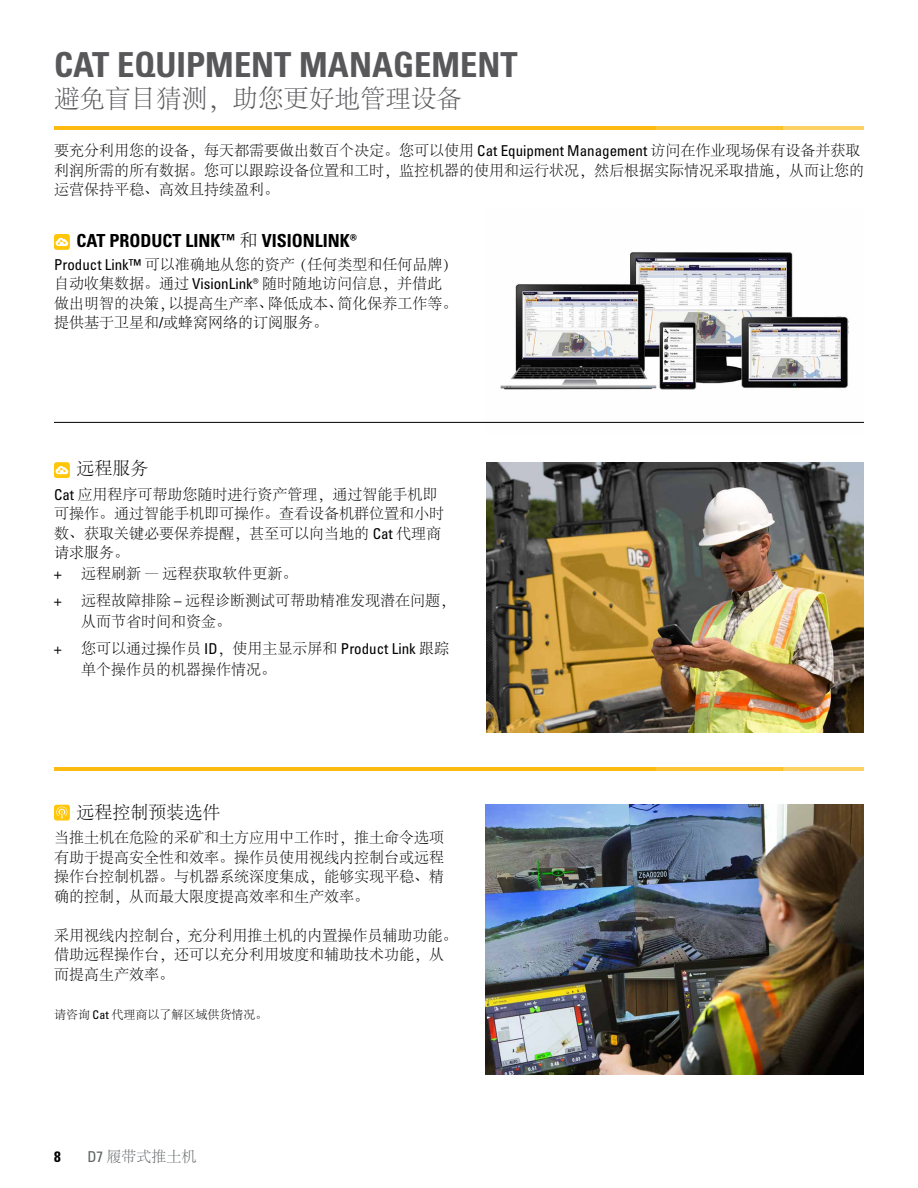
<style>
.page{position:relative;width:918px;height:1188px;background:#fff}
.page>*{position:absolute;margin:0;border:0;box-sizing:border-box;transform-origin:0 0}
.t1{font:34.5px "Univers LTCYR 67 Bold Cond";color:#58585b}
.t2{font:300 25.5px "Adobe Song Std";color:#58585b}
.t3{font:18px "Univers LTCYR 67 Bold Cond";color:#000}
.t4{font:300 18px "Adobe Song Std";color:#000}
.t5{font:300 15px/19.5px "Adobe Song Std";color:#000}
.t6{font:300 15px "Adobe Song Std";color:#5d6263}
.t7{font:condensed 15px "Univers LTCYR 57";color:#000}
.t8{font:15px "Univers LTCYR 67 Bold Cond";color:#000}
.t9{font:300 12px "Adobe Song Std";color:#000}
.s1{font-family:"Univers LTCYR 57";font-weight:400;font-stretch:condensed}
.s2{font-family:"Adobe Song Std";font-weight:300}
.s3{font-family:"Univers LT Std";font-weight:400;font-stretch:condensed}
</style>
<div class="page">
<img style="left:485px;top:252px;width:379px;height:170px">
<hr style="left:54px;top:127px;width:601px;height:3px;background:#fdba11">
<hr style="left:654px;top:127px;width:128px;height:3px;background:#fdba11">
<hr style="left:782px;top:127px;width:82px;height:3px;background:#fdba11">
<img style="left:485px;top:805px;width:379px;height:270px">
<hr style="left:54px;top:422px;width:810px;height:1px;background:#000">
<svg style="left:54px;top:234px;width:16px;height:16px"></svg>
<svg style="left:54px;top:462px;width:16px;height:16px"></svg>
<svg style="left:54px;top:805px;width:16px;height:16px"></svg>
<hr style="left:54px;top:767px;width:601px;height:4px;background:#fdba11">
<hr style="left:654px;top:767px;width:128px;height:4px;background:#fdc435">
<hr style="left:782px;top:767px;width:82px;height:4px;background:#fdd265">
<img style="left:486px;top:462px;width:378px;height:270px">
<h1 class="t1" style="left:54px;top:43px;width:465px">CAT EQUIPMENT MANAGEMENT</h1>
<h2 class="t2" style="left:54px;top:85px;width:409px">避免盲目猜测，助您更好地管理设备</h2>
<p class="t5" style="left:54px;top:142px;width:811px">要充分利用您的设备，每天都需要做出数百个决定。您可以使用 <span class="s1">Cat Equipment Management</span> 访问在作业现场保有设备并获取利润所需的所有数据。您可以跟踪设备位置和工时，监控机器的使用和运行状况，然后根据实际情况采取措施，从而让您的运营保持平稳、高效且持续盈利。</p>
<p class="t3" style="left:76px;top:230px;width:282px">CAT PRODUCT LINK™ <span class="s2">和</span> VISIONLINK®</p>
<p class="t5" style="left:54px;top:255px;width:405px"><span class="s1">Product Link</span><span class="s3">™</span> 可以准确地从您的资产（任何类型和任何品牌）自动收集数据。通过 <span class="s1">VisionLink®</span> 随时随地访问信息，并借此做出明智的决策，以提高生产率、降低成本、简化保养工作等。提供基于卫星和<span class="s1">/</span>或蜂窝网络的订阅服务。</p>
<p class="t4" style="left:76px;top:459px;width:73px">远程服务</p>
<p class="t5" style="left:54px;top:485px;width:391px"><span class="s1">Cat</span> 应用程序可帮助您随时进行资产管理，通过智能手机即可操作。通过智能手机即可操作。查看设备机群位置和小时数、获取关键必要保养提醒，甚至可以向当地的 <span class="s1">Cat</span> 代理商请求服务。</p>
<p class="t7" style="left:54px;top:564px;width:9px">+</p>
<p class="t5" style="left:81px;top:565px;width:218px">远程刷新 — 远程获取软件更新。</p>
<p class="t7" style="left:54px;top:591px;width:9px">+</p>
<p class="t5" style="left:81px;top:591px;width:376px;line-height:21px">远程故障排除 <span class="s1">–</span> 远程诊断测试可帮助精准发现潜在问题，从而节省时间和资金。</p>
<p class="t7" style="left:54px;top:639px;width:9px">+</p>
<p class="t5" style="left:81px;top:639px;width:370px;line-height:21px">您可以通过操作员 <span class="s1">ID</span>，使用主显示屏和 <span class="s1">Product Link</span> 跟踪单个操作员的机器操作情况。</p>
<p class="t4" style="left:76px;top:803px;width:146px">远程控制预装选件</p>
<p class="t5" style="left:54px;top:829px;width:391px;text-align:justify">当推土机在危险的采矿和土方应用中工作时，推土命令选项有助于提高安全性和效率。操作员使用视线内控制台或远程操作台控制机器。与机器系统深度集成，能够实现平稳、精确的控制，从而最大限度提高效率和生产效率。</p>
<p class="t5" style="left:54px;top:926px;width:405px">采用视线内控制台，充分利用推土机的内置操作员辅助功能。借助远程操作台，还可以充分利用坡度和辅助技术功能，从而提高生产效率。</p>
<p class="t9" style="left:54px;top:1008px;width:215px">请咨询 <span class="s1">Cat</span> 代理商以了解区域供货情况。</p>
<p class="t8" style="left:54px;top:1147px;width:8px">8</p>
<p class="t6" style="left:87px;top:1148px;width:111px"><span class="s1">D7</span> 履带式推土机</p>
</div>
